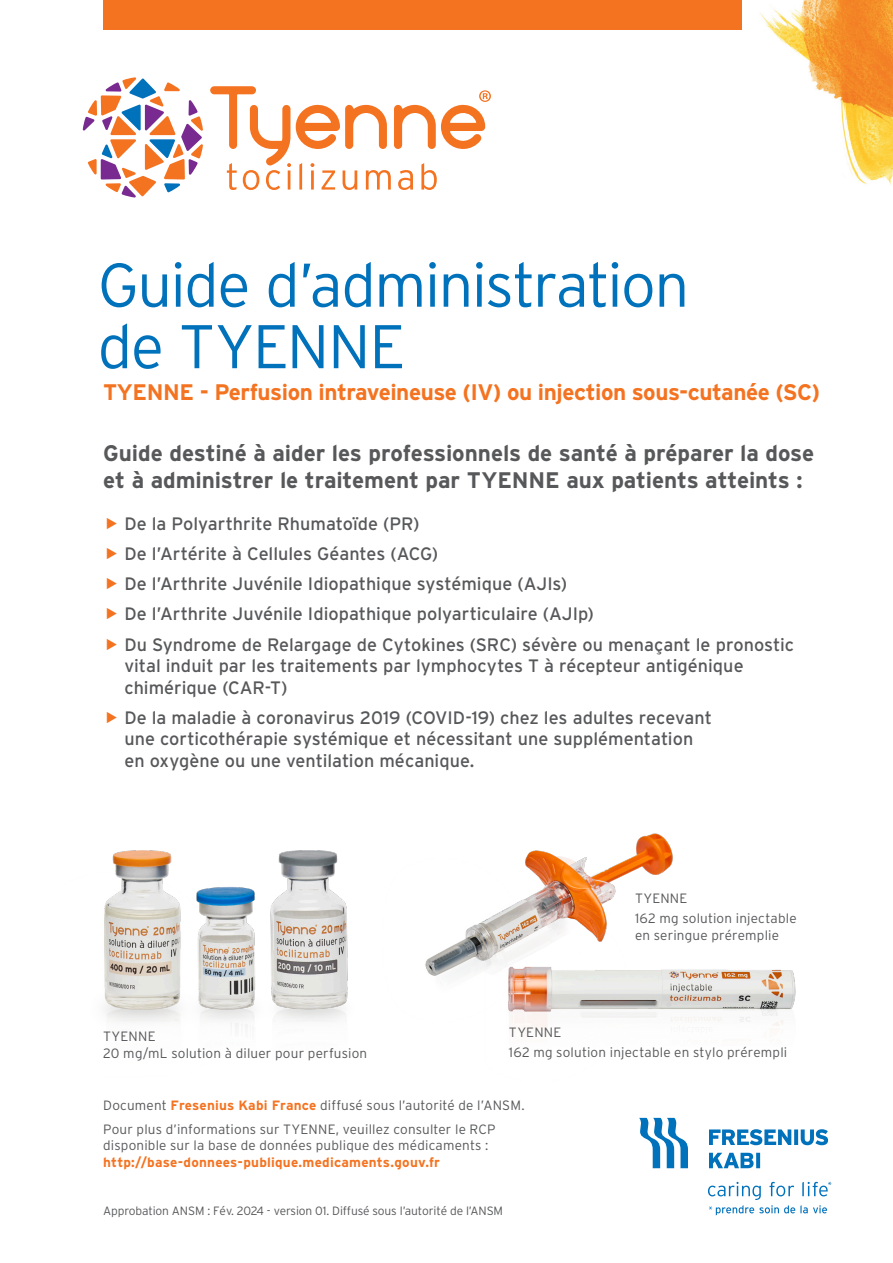
<style>
.page{position:relative;width:893px;height:1263px;background:#fff}
.page>*{position:absolute;margin:0;border:0;box-sizing:border-box;transform-origin:0 0}
.t1{font:300 61.5px/61.5px "Interstate";letter-spacing:-.025em;color:#0071bb}
.t2{font:700 22.5px/27px "Interstate";letter-spacing:-.005em;color:#57585a}
.t3{font:700 22.5px "Interstate";letter-spacing:-.02em;color:#f47321}
.t4{font:18px/21.6px "Interstate";color:#57585a}
.Body_Copy{font:300 13.5px/16.2px "Interstate";letter-spacing:.015em;color:#57585a}
.t5{font:300 12px "Interstate";letter-spacing:-.01em;color:#57585a}
.s1{font-weight:700;color:#f47321}
</style>
<div class="page">
<img style="left:760px;top:0;width:133px;height:185px">
<svg style="left:83px;top:77px;width:120px;height:121px"></svg>
<svg style="left:210px;top:86px;width:281px;height:104px"></svg>
<img style="left:104px;top:850px;width:244px;height:177px">
<img style="left:639px;top:969px;width:190px;height:186px">
<img style="left:425px;top:833px;width:304px;height:218px">
<div style="left:103px;top:0;width:639px;height:30px;background:#f47321"></div>
<svg style="left:639px;top:1118px;width:49px;height:50px"></svg>
<svg style="left:709px;top:1153px;width:51px;height:15px"></svg>
<svg style="left:709px;top:1129px;width:119px;height:16px"></svg>
<svg style="left:708px;top:1182px;width:123px;height:33px"></svg>
<p class="t1" style="left:98px;top:254px;width:593px">Guide d’administration de TYENNE</p>
<p class="t3" style="left:103px;top:379px;width:718px">TYENNE - Perfusion intraveineuse (IV) ou injection sous-cutanée (SC)</p>
<p class="t2" style="left:103px;top:439px;width:712px">Guide destiné à aider les professionnels de santé à préparer la dose et à administrer le traitement par TYENNE aux patients atteints :</p>
<p class="t4" style="left:124px;top:513px;width:297px">De la Polyarthrite Rhumatoïde (PR)</p>
<p class="t4" style="left:124px;top:543px;width:315px">De l’Artérite à Cellules Géantes (ACG)</p>
<p class="t4" style="left:124px;top:573px;width:444px">De l’Arthrite Juvénile Idiopathique systémique (AJIs)</p>
<p class="t4" style="left:124px;top:603px;width:471px">De l’Arthrite Juvénile Idiopathique polyarticulaire (AJIp)</p>
<p class="t4" style="left:124px;top:633px;width:671px">Du Syndrome de Relargage de Cytokines (SRC) sévère ou menaçant le pronostic vital induit par les traitements par lymphocytes T à récepteur antigénique chimérique (CAR-T)</p>
<p class="t4" style="left:124px;top:706px;width:589px">De la maladie à coronavirus 2019 (COVID-19) chez les adultes recevant une corticothérapie systémique et nécessitant une supplémentation en oxygène ou une ventilation mécanique.</p>
<p class="Body_Copy" style="left:103px;top:1028px;width:266px">TYENNE<br>20 mg/mL solution à diluer pour perfusion</p>
<p class="Body_Copy" style="left:635px;top:890px;width:54px">TYENNE</p>
<p class="Body_Copy" style="left:635px;top:910px;width:163px">162 mg solution injectable en seringue préremplie</p>
<p class="Body_Copy" style="left:509px;top:1024px;width:54px">TYENNE</p>
<p class="Body_Copy" style="left:509px;top:1044px;width:280px">162 mg solution injectable en stylo prérempli</p>
<p class="Body_Copy" style="left:103px;top:1096px;width:423px">Document <span class="s1">Fresenius Kabi France</span> diffusé sous l’autorité de l’ANSM.</p>
<p class="Body_Copy" style="left:103px;top:1121px;width:394px">Pour plus d’informations sur TYENNE, veuillez consulter le RCP disponible sur la base de données publique des médicaments : <span class="s1">http://base-donnees-publique.medicaments.gouv.fr</span></p>
<p class="t5" style="left:103px;top:1204px;width:401px">Approbation ANSM : Fév. 2024 - version 01. Diffusé sous l’autorité de l’ANSM</p>
</div>
